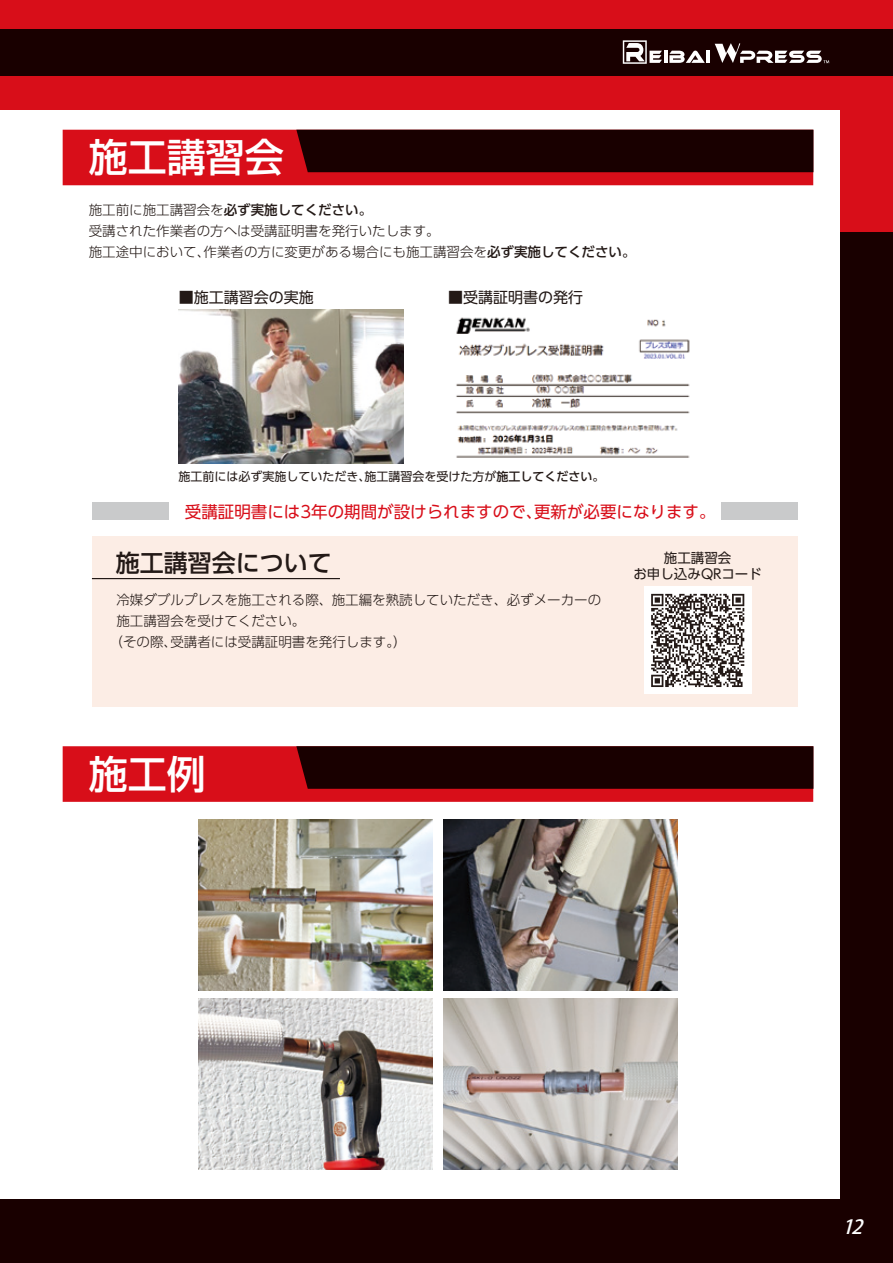
<style>
.page{position:relative;width:893px;height:1263px;background:#d80e19}
.page>*{position:absolute;margin:0;border:0;box-sizing:border-box;transform-origin:0 0}
.t1{font:500 39px "Shin Go Pro";color:#fff}
.t2{font:500 24px "UD Shin Go Pro";color:#231916}
.t3{font:italic 500 19.5px "Koz Go Pro";color:#fff}
.t4{font:16.5px "UD Shin Go Pro";color:#d80e19}
.t5{font:15px "UD Shin Go Pro";color:#231916}
.t6{font:300 13.5px/21px "UD Shin Go Pro";color:#231916}
.t7{font:13.5px/15.9px "UD Shin Go Pro";color:#231916;text-align:center}
.t8{font:12px "UD Shin Go Pro";color:#231916}
.s1{font-weight:500}
</style>
<div class="page">
<div style="left:0;top:232px;width:893px;height:1031px;background:#190000"></div>
<div style="left:0;top:29px;width:893px;height:47px;background:#190000"></div>
<div style="left:0;top:111px;width:840px;height:1088px;background:#fff"></div>
<div style="left:92px;top:537px;width:705px;height:170px;background:#fcede5"></div>
<div style="left:92px;top:503px;width:76px;height:17px;background:#c9cacb"></div>
<div style="left:721px;top:503px;width:76px;height:17px;background:#c9cacb"></div>
<img style="left:443px;top:820px;width:234px;height:170px">
<img style="left:199px;top:820px;width:234px;height:170px">
<img style="left:199px;top:999px;width:234px;height:170px">
<img style="left:443px;top:999px;width:234px;height:170px">
<hr style="left:92px;top:578px;width:248px;height:1px;background:#231916">
<div style="left:644px;top:587px;width:107px;height:107px;background:#fff"></div>
<svg style="left:651px;top:594px;width:93px;height:93px"></svg>
<img style="left:179px;top:309px;width:224px;height:154px">
<img style="left:456px;top:317px;width:234px;height:141px">
<svg style="left:63px;top:130px;width:751px;height:55px"></svg>
<svg style="left:63px;top:746px;width:751px;height:56px"></svg>
<hr style="left:706px;top:51px;width:4px;height:12px;background:#fff">
<svg style="left:623px;top:40px;width:82px;height:24px"></svg>
<svg style="left:715px;top:43px;width:114px;height:20px"></svg>
<h1 class="t1" style="left:89px;top:125px;width:196px">施工講習会</h1>
<p class="t6" style="left:89px;top:199px;width:548px">施工前に施工講習会を<span class="s1">必ず実施してください。<br></span>受講された作業者の方へは受講証明書を発行いたします。<br>施工途中において、作業者の方に変更がある場合にも施工講習会を<span class="s1">必ず実施してください。</span></p>
<p class="t5" style="left:179px;top:285px;width:136px">■施工講習会の実施</p>
<p class="t5" style="left:448px;top:285px;width:136px">■受講証明書の発行</p>
<p class="t8" style="left:178px;top:466px;width:427px">施工前には必ず実施していただき、施工講習会を受けた方が<span class="s1">施工してください。</span></p>
<p class="t4" style="left:185px;top:498px;width:532px">受講証明書には3年の期間が設けられますので、更新が必要になります。</p>
<h2 class="t2" style="left:92px;top:544px;width:242px">　施工講習会について</h2>
<p class="t6" style="left:116px;top:589px;width:486px">冷媒ダブルプレスを施工される際、施工編を熟読していただき、必ずメーカーの</p>
<p class="t6" style="left:116px;top:610px;width:190px">施工講習会を受けてください。</p>
<p class="t6" style="left:110px;top:631px;width:298px">（その際、受講者には受講証明書を発行します。）</p>
<p class="t7" style="left:633px;top:549px;width:130px">施工講習会<br>お申し込みQRコード</p>
<h1 class="t1" style="left:89px;top:742px;width:118px">施工例</h1>
<h3 class="t3" style="left:842px;top:1214px;width:29px">12</h3>
</div>
